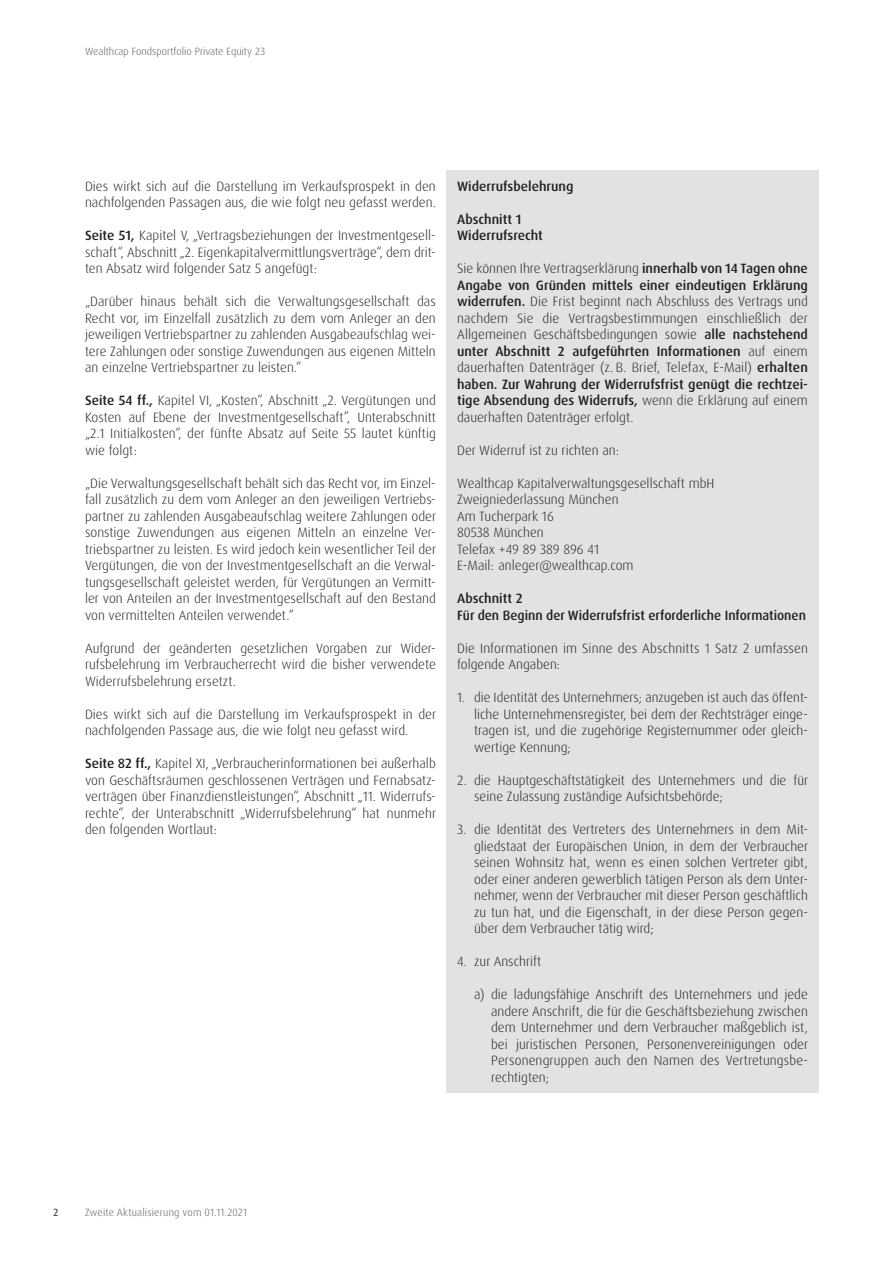
<style>
.page{position:relative;width:893px;height:1263px;background:#fff}
.page>*{position:absolute;margin:0;border:0;box-sizing:border-box;transform-origin:0 0}
.t1{font:300 13.5px/16.5px "Dax OT";color:#231f20}
.t2{font:500 13.5px/16.5px "Dax OT";color:#231f20}
.t3{font:300 10.5px "Dax OT";color:#57585a}
.t4{font:500 10.5px "Dax OT";color:#57585a}
.s1{font-weight:500}
</style>
<div class="page">
<div style="left:446px;top:170px;width:373px;height:923px;background:#e1e2e4"></div>
<p class="t3" style="left:85px;top:44px;width:182px">Wealthcap Fondsportfolio Private Equity 23</p>
<p class="t1" style="left:85px;top:178px;width:352px">Dies wirkt sich auf die Darstellung im Verkaufsprospekt in den nachfolgenden Passagen aus, die wie folgt neu gefasst werden.</p>
<p class="t1" style="left:85px;top:228px;width:352px"><span class="s1">Seite 51,</span> Kapitel V, „Vertragsbeziehungen der Investmentgesell&shy;schaft“, Abschnitt „2. Eigenkapitalvermittlungsverträge“, dem drit&shy;ten Absatz wird folgender Satz 5 angefügt:</p>
<p class="t1" style="left:85px;top:294px;width:352px;text-align:justify">„Darüber hinaus behält sich die Verwaltungsgesellschaft das Recht vor, im Einzelfall zusätzlich zu dem vom Anleger an den jeweiligen Vertriebspartner zu zahlenden Ausgabeaufschlag wei&shy;tere Zahlungen oder sonstige Zuwendungen aus eigenen Mitteln an einzelne Vertriebspartner zu leisten.“</p>
<p class="t1" style="left:85px;top:393px;width:352px;text-align:justify"><span class="s1">Seite 54 ff.,</span> Kapitel VI, „Kosten“, Abschnitt „2. Vergütungen und Kosten auf Ebene der Investmentgesellschaft”, Unterabschnitt „2.1 Initialkosten“, der fünfte Absatz auf Seite 55 lautet künftig wie folgt:</p>
<p class="t1" style="left:85px;top:475px;width:353px">„Die Verwaltungsgesellschaft behält sich das Recht vor, im Einzel&shy;fall zusätzlich zu dem vom Anleger an den jeweiligen Vertriebs&shy;partner zu zahlenden Ausgabeaufschlag weitere Zahlungen oder sonstige Zuwendungen aus eigenen Mitteln an einzelne Ver&shy;triebspartner zu leisten. Es wird jedoch kein wesentlicher Teil der Vergütungen, die von der Investmentgesellschaft an die Verwal&shy;tungsgesellschaft geleistet werden, für Vergütungen an Vermitt&shy;ler von Anteilen an der Investmentgesellschaft auf den Bestand von vermittelten Anteilen verwendet.“</p>
<p class="t1" style="left:85px;top:640px;width:352px">Aufgrund der geänderten gesetzlichen Vorgaben zur Wider&shy;rufsbelehrung im Verbraucherrecht wird die bisher verwendete<br>Widerrufsbelehrung ersetzt.</p>
<p class="t1" style="left:85px;top:706px;width:353px">Dies wirkt sich auf die Darstellung im Verkaufsprospekt in der nachfolgenden Passage aus, die wie folgt neu gefasst wird.</p>
<p class="t1" style="left:85px;top:755px;width:353px"><span class="s1">Seite 82 ff.,</span> Kapitel XI, „Verbraucherinformationen bei außerhalb von Geschäftsräumen geschlossenen Verträgen und Fernabsatz&shy;verträgen über Finanzdienstleistungen“, Abschnitt „11. Widerrufs&shy;rechte“, der Unterabschnitt „Widerrufsbelehrung“ hat nunmehr den folgenden Wortlaut:</p>
<p class="t2" style="left:457px;top:178px;width:118px">Widerrufsbelehrung</p>
<p class="t2" style="left:457px;top:211px;width:87px">Abschnitt 1<br>Widerrufsrecht</p>
<p class="t1" style="left:457px;top:260px;width:352px;text-align:justify">Sie können Ihre Vertragserklärung <span class="s1">innerhalb von 14 Tagen ohne Angabe von Gründen mittels einer eindeutigen Erklärung widerrufen.</span> Die Frist beginnt nach Abschluss des Vertrags und nachdem Sie die Vertragsbestimmungen einschließlich der Allgemeinen Geschäftsbedingungen sowie <span class="s1">alle nachstehend unter Abschnitt 2 aufgeführten Informationen</span> auf einem dauerhaften Datenträger (z. B. Brief, Telefax, E-Mail) <span class="s1">erhalten haben. Zur Wahrung der Widerrufsfrist genügt die rechtzei&shy;tige Absendung des Widerrufs,</span> wenn die Erklärung auf einem dauerhaften Datenträger erfolgt.</p>
<p class="t1" style="left:457px;top:442px;width:164px">Der Widerruf ist zu richten an:</p>
<p class="t1" style="left:457px;top:475px;width:259px">Wealthcap Kapitalverwaltungsgesellschaft mbH<br>Zweigniederlassung München<br>Am Tucherpark 16<br>80538 München<br>Telefax +49 89 389 896 41<br>E-Mail: anleger@wealthcap.com</p>
<p class="t2" style="left:457px;top:590px;width:350px">Abschnitt 2<br>Für den Beginn der Widerrufsfrist erforderliche Informationen</p>
<p class="t1" style="left:457px;top:640px;width:352px">Die Informationen im Sinne des Abschnitts 1 Satz 2 umfassen folgende Angaben:</p>
<p class="t1" style="left:474px;top:690px;width:335px;text-indent:-17px">1. die Identität des Unternehmers; anzugeben ist auch das öffent&shy;liche Unternehmensregister, bei dem der Rechtsträger einge&shy;tragen ist, und die zugehörige Registernummer oder gleich&shy;wertige Kennung;</p>
<p class="t1" style="left:474px;top:772px;width:336px;text-indent:-17px">2. die Hauptgeschäftstätigkeit des Unternehmers und die für seine Zulassung zuständige Aufsichtsbehörde;</p>
<p class="t1" style="left:474px;top:822px;width:336px;text-indent:-17px">3. die Identität des Vertreters des Unternehmers in dem Mit&shy;gliedstaat der Europäischen Union, in dem der Verbraucher seinen Wohnsitz hat, wenn es einen solchen Vertreter gibt, oder einer anderen gewerblich tätigen Person als dem Unter&shy;nehmer, wenn der Verbraucher mit dieser Person geschäftlich zu tun hat, und die Eigenschaft, in der diese Person gegen&shy;über dem Verbraucher tätig wird;</p>
<p class="t1" style="left:457px;top:953px;width:86px">4. zur Anschrift</p>
<p class="t1" style="left:491px;top:986px;width:319px;text-align:justify;text-indent:-17px">a) die ladungsfähige Anschrift des Unternehmers und jede andere Anschrift, die für die Geschäftsbeziehung zwischen dem Unternehmer und dem Verbraucher maßgeblich ist, bei juristischen Personen, Personenvereinigungen oder Personengruppen auch den Namen des Vertretungsbe&shy;rechtigten;</p>
<p class="t4" style="left:53px;top:1205px;width:7px">2</p>
<p class="t3" style="left:85px;top:1206px;width:164px">Zweite Aktualisierung vom 01.11.2021</p>
</div>
